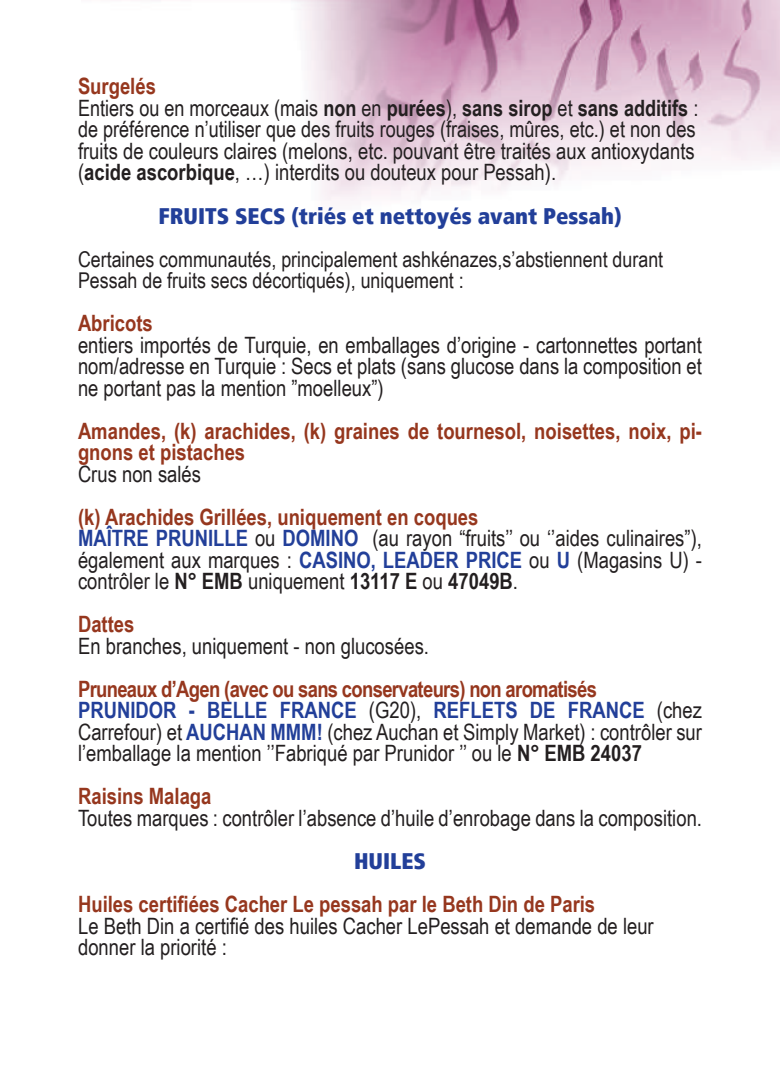
<style>
.page{position:relative;width:780px;height:1085px;background:#fff}
.page>*{position:absolute;margin:0;border:0;box-sizing:border-box;transform-origin:0 0}
.t1{font:22.5px/21.5px "Arial Narrow";color:#231f20}
.t2{font:700 22.5px/21.5px "Arial Narrow";color:#96371e}
.t3{font:22.5px "Frutiger 87 Cond Extra Blk";color:#223f99}
.t4{font:21.75px/21.5px "Arial Narrow";color:#231f20}
.s1{font-weight:700;color:#96371e}
.s2{font-weight:700}
.s3{font-weight:700;color:#223f99}
</style>
<div class="page">
<img style="left:151px;top:0;width:629px;height:201px">
<p class="t1" style="left:78px;top:75px;width:622px"><span class="s1">Surgelés<br></span>Entiers ou en morceaux (mais <span class="s2">non</span> en <span class="s2">purées</span>), <span class="s2">sans sirop</span> et <span class="s2">sans additifs</span> : de préférence n’utiliser que des fruits rouges (fraises, mûres, etc.) et non des fruits de couleurs claires (melons, etc. pouvant être traités aux antioxydants (<span class="s2">acide ascorbique</span>, …) interdits ou douteux pour Pessah).</p>
<p class="t3" style="left:158px;top:202px;width:464px">FRUITS SECS (triés et nettoyés avant Pessah)</p>
<p class="t4" style="left:78px;top:247px;width:586px">Certaines communautés, principalement ashkénazes,s’abstiennent durant<br>Pessah de fruits secs décortiqués), uniquement :</p>
<p class="t2" style="left:78px;top:311px;width:76px">Abricots</p>
<p class="t1" style="left:78px;top:333px;width:625px;text-align:justify">entiers importés de Turquie, en emballages d’origine - cartonnettes portant nom/adresse en Turquie : Secs et plats (sans glucose dans la composition et ne portant pas la mention ”moelleux”)</p>
<p class="t2" style="left:78px;top:419px;width:625px">Amandes, (k) arachides, (k) graines de tournesol, noisettes, noix, pi&shy;gnons et pistaches</p>
<p class="t1" style="left:78px;top:462px;width:125px">Crus non salés</p>
<p class="t1" style="left:78px;top:505px;width:625px"><span class="s1">(k) Arachides Grillées, uniquement en coques<br></span><span class="s3">MAÎTRE PRUNILLE</span> ou <span class="s3">DOMINO</span> (au rayon “fruits’’ ou ‘’aides culinaires”), également aux marques : <span class="s3">CASINO, LEADER PRICE</span> ou <span class="s3">U</span> (Magasins U) - contrôler le <span class="s2">N° EMB</span> uniquement <span class="s2">13117 E</span> ou <span class="s2">47049B</span>.</p>
<p class="t2" style="left:78px;top:612px;width:58px">Dattes</p>
<p class="t1" style="left:78px;top:634px;width:352px">En branches, uniquement - non glucosées.</p>
<p class="t1" style="left:78px;top:677px;width:625px"><span class="s1">Pruneaux d’Agen (avec ou sans conservateurs) non aromatisés<br></span><span class="s3">PRUNIDOR - BELLE FRANCE</span> (G20), <span class="s3">REFLETS DE FRANCE</span> (chez Carrefour) et <span class="s3">AUCHAN MMM!</span> (chez Auchan et Simply Market) : contrôler sur l’emballage la mention ’’Fabriqué par Prunidor ’’ ou le <span class="s2">N° EMB 24037</span></p>
<p class="t2" style="left:78px;top:784px;width:135px">Raisins Malaga</p>
<p class="t1" style="left:78px;top:806px;width:625px">Toutes marques : contrôler l’absence d’huile d’enrobage dans la composition.</p>
<p class="t3" style="left:354px;top:847px;width:74px">HUILES</p>
<p class="t2" style="left:78px;top:892px;width:518px">Huiles certifiées Cacher Le pessah par le Beth Din de Paris</p>
<p class="t1" style="left:78px;top:913px;width:577px">Le Beth Din a certifié des huiles Cacher LePessah et demande de leur donner la priorité :</p>
</div>
